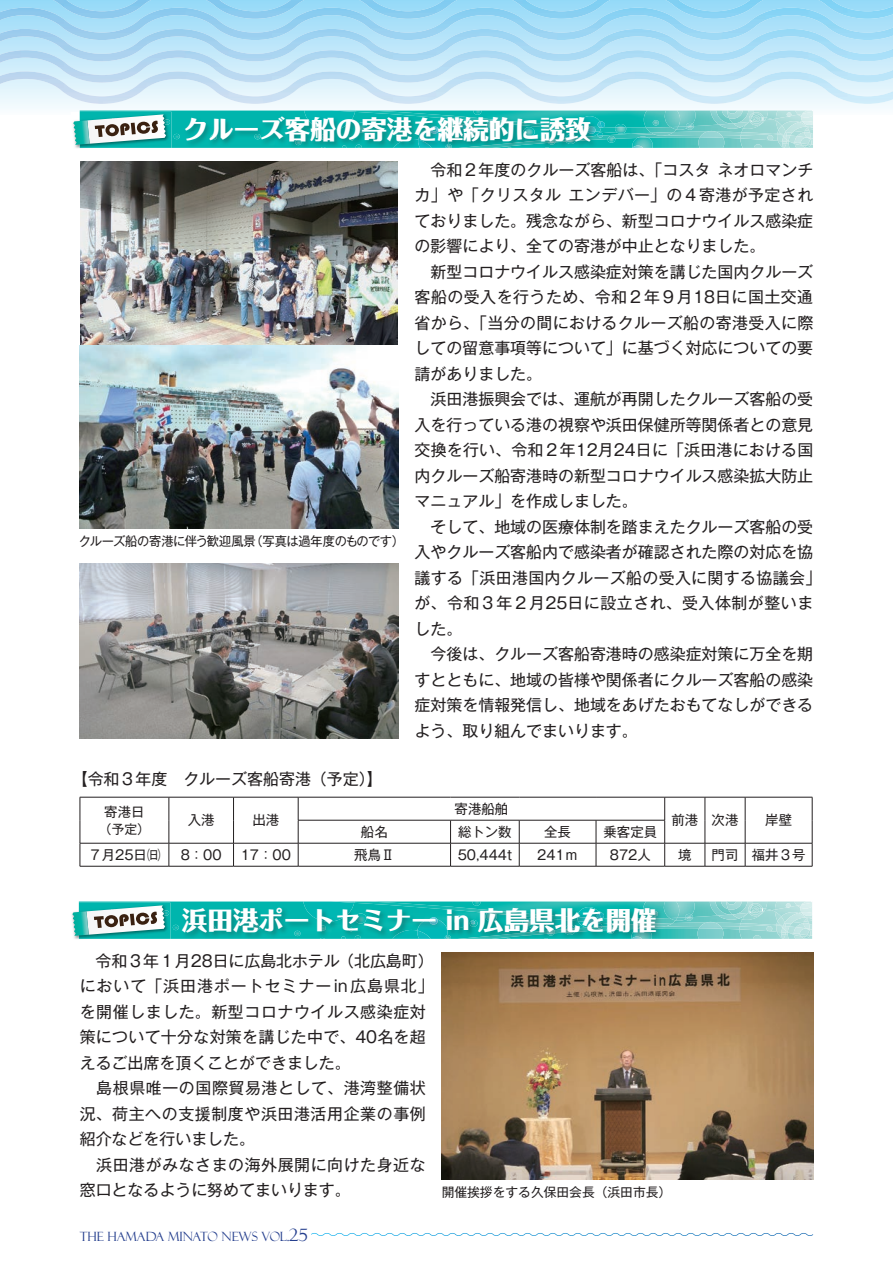
<style>
.page{position:relative;width:893px;height:1263px;background:#fff}
.page>*{position:absolute;margin:0;border:0;box-sizing:border-box;transform-origin:0 0}
.t1{font:800 25.5px "Folk Pro";color:#fff}
.t2{font:15.9px/25.5px "Gothic MB101 Pr 5";color:#231f20}
.t3{font:15.9px/25.5px "Gothic MB101 Pr 5";letter-spacing:.035em;color:#231f20}
.t4{font:13.35px "Gothic MB101 Pr 5";color:#231f20}
.t5{font:12.75px "Gothic MB101 Pr 5";letter-spacing:-.035em;color:#231f20;scale:.96 1}
.t6{font:12.75px "Felix Titling";color:#253f8e}
.t7{font:12.75px "Gothic MB101 Pr 5";color:#231f20}
.s1{font-size:16.95px}
</style>
<div class="page">
<svg style="left:487px;top:1233px;width:313px;height:2px"></svg>
<img style="left:0;top:40px;width:893px;height:10px">
<img style="left:0;top:50px;width:893px;height:21px">
<img style="left:0;top:71px;width:893px;height:33px">
<svg style="left:0;top:0;width:893px;height:40px"></svg>
<img style="left:80px;top:111px;width:224px;height:37px">
<img style="left:304px;top:111px;width:51px;height:4px">
<img style="left:694px;top:136px;width:28px;height:12px">
<img style="left:700px;top:136px;width:22px;height:2px">
<img style="left:355px;top:111px;width:367px;height:21px">
<svg style="left:470px;top:111px;width:28px;height:4px"></svg>
<svg style="left:332px;top:111px;width:23px;height:1px"></svg>
<svg style="left:598px;top:120px;width:96px;height:28px"></svg>
<img style="left:719px;top:124px;width:3px;height:5px">
<svg style="left:722px;top:111px;width:91px;height:37px"></svg>
<img style="left:631px;top:132px;width:142px;height:4px">
<img style="left:651px;top:132px;width:23px;height:3px">
<img style="left:75px;top:112px;width:5px;height:36px">
<img style="left:80px;top:112px;width:91px;height:36px">
<svg style="left:73px;top:114px;width:107px;height:31px"></svg>
<img style="left:79px;top:901px;width:224px;height:38px">
<img style="left:303px;top:901px;width:51px;height:5px">
<img style="left:693px;top:927px;width:28px;height:12px">
<img style="left:699px;top:927px;width:22px;height:2px">
<img style="left:354px;top:901px;width:367px;height:21px">
<svg style="left:469px;top:901px;width:29px;height:5px"></svg>
<img style="left:331px;top:901px;width:23px;height:2px">
<svg style="left:663px;top:911px;width:30px;height:28px"></svg>
<img style="left:718px;top:914px;width:3px;height:6px">
<svg style="left:721px;top:901px;width:91px;height:38px"></svg>
<img style="left:663px;top:922px;width:109px;height:5px">
<img style="left:663px;top:923px;width:10px;height:3px">
<img style="left:74px;top:903px;width:5px;height:36px">
<img style="left:79px;top:903px;width:92px;height:36px">
<svg style="left:72px;top:905px;width:107px;height:31px"></svg>
<div style="left:184px;top:115px;width:414px;height:34px;background:#231f20;opacity:.3"></div>
<div style="left:181px;top:906px;width:482px;height:34px;background:#231f20;opacity:.3"></div>
<svg style="left:812px;top:797px;width:1px;height:69px"></svg>
<hr style="left:80px;top:797px;width:89px;height:1px;background:#231f20">
<hr style="left:169px;top:797px;width:65px;height:1px;background:#231f20">
<hr style="left:234px;top:797px;width:64px;height:1px;background:#231f20">
<hr style="left:298px;top:797px;width:153px;height:1px;background:#231f20">
<hr style="left:451px;top:797px;width:68px;height:1px;background:#231f20">
<hr style="left:519px;top:797px;width:77px;height:1px;background:#231f20">
<hr style="left:596px;top:797px;width:69px;height:1px;background:#231f20">
<hr style="left:665px;top:797px;width:40px;height:1px;background:#231f20">
<hr style="left:705px;top:797px;width:40px;height:1px;background:#231f20">
<hr style="left:745px;top:797px;width:67px;height:1px;background:#231f20">
<hr style="left:298px;top:820px;width:153px;height:1px;background:#231f20">
<hr style="left:451px;top:820px;width:68px;height:1px;background:#231f20">
<hr style="left:519px;top:820px;width:77px;height:1px;background:#231f20">
<hr style="left:596px;top:820px;width:69px;height:1px;background:#231f20">
<hr style="left:80px;top:843px;width:89px;height:1px;background:#231f20">
<svg style="left:80px;top:797px;width:1px;height:69px"></svg>
<hr style="left:169px;top:843px;width:65px;height:1px;background:#231f20">
<svg style="left:169px;top:797px;width:1px;height:69px"></svg>
<hr style="left:234px;top:843px;width:64px;height:1px;background:#231f20">
<svg style="left:233px;top:797px;width:1px;height:69px"></svg>
<hr style="left:298px;top:843px;width:153px;height:1px;background:#231f20">
<svg style="left:298px;top:797px;width:1px;height:69px"></svg>
<hr style="left:451px;top:843px;width:68px;height:1px;background:#231f20">
<svg style="left:450px;top:820px;width:1px;height:46px"></svg>
<hr style="left:519px;top:843px;width:77px;height:1px;background:#231f20">
<svg style="left:519px;top:820px;width:1px;height:46px"></svg>
<hr style="left:596px;top:843px;width:69px;height:1px;background:#231f20">
<svg style="left:596px;top:820px;width:1px;height:46px"></svg>
<hr style="left:665px;top:843px;width:40px;height:1px;background:#231f20">
<svg style="left:664px;top:797px;width:1px;height:69px"></svg>
<hr style="left:705px;top:843px;width:40px;height:1px;background:#231f20">
<svg style="left:705px;top:797px;width:1px;height:69px"></svg>
<hr style="left:745px;top:843px;width:67px;height:1px;background:#231f20">
<svg style="left:745px;top:797px;width:1px;height:69px"></svg>
<hr style="left:80px;top:866px;width:89px;height:1px;background:#231f20">
<hr style="left:169px;top:866px;width:65px;height:1px;background:#231f20">
<hr style="left:234px;top:866px;width:64px;height:1px;background:#231f20">
<hr style="left:298px;top:866px;width:153px;height:1px;background:#231f20">
<hr style="left:451px;top:866px;width:68px;height:1px;background:#231f20">
<hr style="left:519px;top:866px;width:77px;height:1px;background:#231f20">
<hr style="left:596px;top:866px;width:69px;height:1px;background:#231f20">
<hr style="left:665px;top:866px;width:40px;height:1px;background:#231f20">
<hr style="left:705px;top:866px;width:40px;height:1px;background:#231f20">
<hr style="left:745px;top:866px;width:67px;height:1px;background:#231f20">
<img style="left:80px;top:162px;width:319px;height:367px">
<img style="left:80px;top:563px;width:319px;height:176px">
<img style="left:442px;top:952px;width:371px;height:227px">
<h1 class="t1" style="left:183px;top:107px;width:410px">クルーズ客船の寄港を継続的に誘致</h1>
<p class="t5" style="left:79px;top:531px;width:340px">クルーズ船の寄港に伴う歓迎風景（写真は過年度のものです）</p>
<p class="t2" style="left:72px;top:765px;width:312px">【令和３年度　クルーズ客船寄港（予定）】</p>
<p class="t2" style="left:415px;top:155px;width:408px">　令和２年度のクルーズ客船は、「コスタ ネオロマンチカ」や「クリスタル エンデバー」の４寄港が予定されておりました。残念ながら、新型コロナウイルス感染症の影響により、全ての寄港が中止となりました。<br>　新型コロナウイルス感染症対策を講じた国内クルーズ客船の受入を行うため、令和２年９月18日に国土交通省から、「当分の間におけるクルーズ船の寄港受入に際しての留意事項等について」に基づく対応についての要請がありました。<br>　浜田港振興会では、運航が再開したクルーズ客船の受入を行っている港の視察や浜田保健所等関係者との意見交換を行い、令和２年12月24日に「浜田港における国内クルーズ船寄港時の新型コロナウイルス感染拡大防止マニュアル」を作成しました。<br>　そして、地域の医療体制を踏まえたクルーズ客船の受入やクルーズ客船内で感染者が確認された際の対応を協議する「浜田港国内クルーズ船の受入に関する協議会」が、令和３年２月25日に設立され、受入体制が整いました。<br>　今後は、クルーズ客船寄港時の感染症対策に万全を期すとともに、地域の皆様や関係者にクルーズ客船の感染症対策を情報発信し、地域をあげたおもてなしができるよう、取り組んでまいります。</p>
<p class="t4" style="left:104px;top:800px;width:42px">寄港日</p>
<p class="t7" style="left:99px;top:819px;width:52px">（予定）</p>
<p class="t4" style="left:188px;top:809px;width:28px">入港</p>
<p class="t4" style="left:252px;top:809px;width:28px">出港</p>
<p class="t4" style="left:455px;top:798px;width:55px">寄港船舶</p>
<p class="t4" style="left:361px;top:821px;width:28px">船名</p>
<p class="t4" style="left:458px;top:821px;width:55px">総トン数</p>
<p class="t4" style="left:544px;top:821px;width:28px">全長</p>
<p class="t4" style="left:604px;top:821px;width:55px">乗客定員</p>
<p class="t4" style="left:671px;top:809px;width:69px">前港 次港</p>
<p class="t4" style="left:765px;top:809px;width:28px">岸壁</p>
<p class="t4" style="left:88px;top:844px;width:73px">７月25日㈰</p>
<p class="t4" style="left:181px;top:844px;width:42px">8：00</p>
<p class="t4" style="left:241px;top:844px;width:52px">17：00</p>
<p class="t4" style="left:354px;top:844px;width:42px">飛鳥Ⅱ</p>
<p class="t4" style="left:458px;top:844px;width:56px">50,444t</p>
<p class="t4" style="left:537px;top:844px;width:42px">241ｍ</p>
<p class="t4" style="left:610px;top:844px;width:42px">872人</p>
<p class="t4" style="left:678px;top:844px;width:15px">境</p>
<p class="t4" style="left:712px;top:844px;width:95px">門司 福井３号</p>
<h1 class="t1" style="left:182px;top:898px;width:476px">浜田港ポートセミナー in 広島県北を開催</h1>
<p class="t3" style="left:80px;top:946px;width:356px">　令和３年１月28日に広島北ホテル（北広島町）において「浜田港ポートセミナーin広島県北」を開催しました。新型コロナウイルス感染症対策について十分な対策を講じた中で、40名を超えるご出席を頂くことができました。<br>　島根県唯一の国際貿易港として、港湾整備状況、荷主への支援制度や浜田港活用企業の事例紹介などを行いました。<br>　浜田港がみなさまの海外展開に向けた身近な窓口となるように努めてまいります。</p>
<p class="t6" style="left:80px;top:1229px;width:230px">THE HAMADA MINATO NEWS vol.<span class="s1">25</span></p>
<p class="t7" style="left:442px;top:1181px;width:231px">開催挨拶をする久保田会長（浜田市長）</p>
</div>
